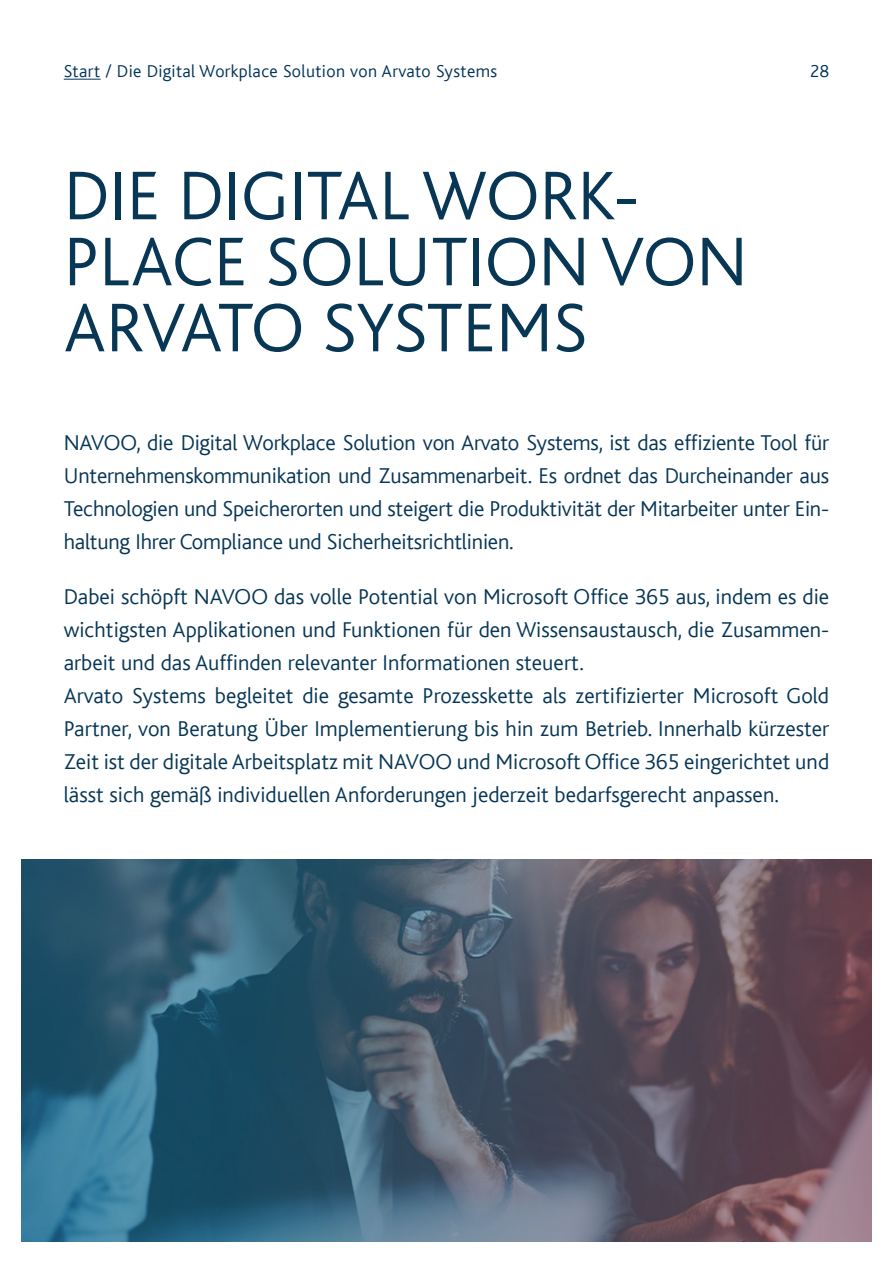
<style>
.page{position:relative;width:893px;height:1263px;background:#fff}
.page>*{position:absolute;margin:0;border:0;box-sizing:border-box;transform-origin:0 0}
.Headline{font:300 72px/66px "Bliss";color:#083655}
.Fließtext{font:300 22.5px/33px "Bliss";color:#073656;text-align:justify}
.Vorspann{font:300 18px "Bliss";letter-spacing:.02em;color:#00335a}
</style>
<div class="page">
<hr style="left:64px;top:79px;width:37px;height:1px;background:#00335a">
<img style="left:21px;top:860px;width:851px;height:382px">
<p class="Vorspann" style="left:64px;top:61px;width:435px">Start / Die Digital Workplace Solution von Arvato Systems</p>
<p class="Vorspann" style="left:810px;top:61px;width:20px">28</p>
<p class="Headline" style="left:64px;top:164px;width:577px">DIE DIGITAL WORK-</p>
<p class="Headline" style="left:64px;top:230px;width:685px">PLACE SOLUTION VON<br>ARVATO SYSTEMS</p>
<p class="Fließtext" style="left:64px;top:427px;width:767px">NAVOO, die Digital Workplace Solution von Arvato Systems, ist das effiziente Tool für Unternehmenskommunikation und Zusammenarbeit. Es ordnet das Durcheinander aus Technologien und Speicherorten und steigert die Produktivität der Mitarbeiter unter Ein&shy;haltung Ihrer Compliance und Sicherheitsrichtlinien.</p>
<p class="Fließtext" style="left:64px;top:580px;width:767px">Dabei schöpft NAVOO das volle Potential von Microsoft Office 365 aus, indem es die wichtigsten Applikationen und Funktionen für den Wissensaustausch, die Zusammen&shy;arbeit und das Auffinden relevanter Informationen steuert.</p>
<p class="Fließtext" style="left:64px;top:679px;width:767px">Arvato Systems begleitet die gesamte Prozesskette als zertifizierter Microsoft Gold Partner, von Beratung Über Implementierung bis hin zum Betrieb. Innerhalb kürzester Zeit ist der digitale Arbeitsplatz mit NAVOO und Microsoft Office 365 eingerichtet und lässt sich gemäß individuellen Anforderungen jederzeit bedarfsgerecht anpassen.</p>
</div>
